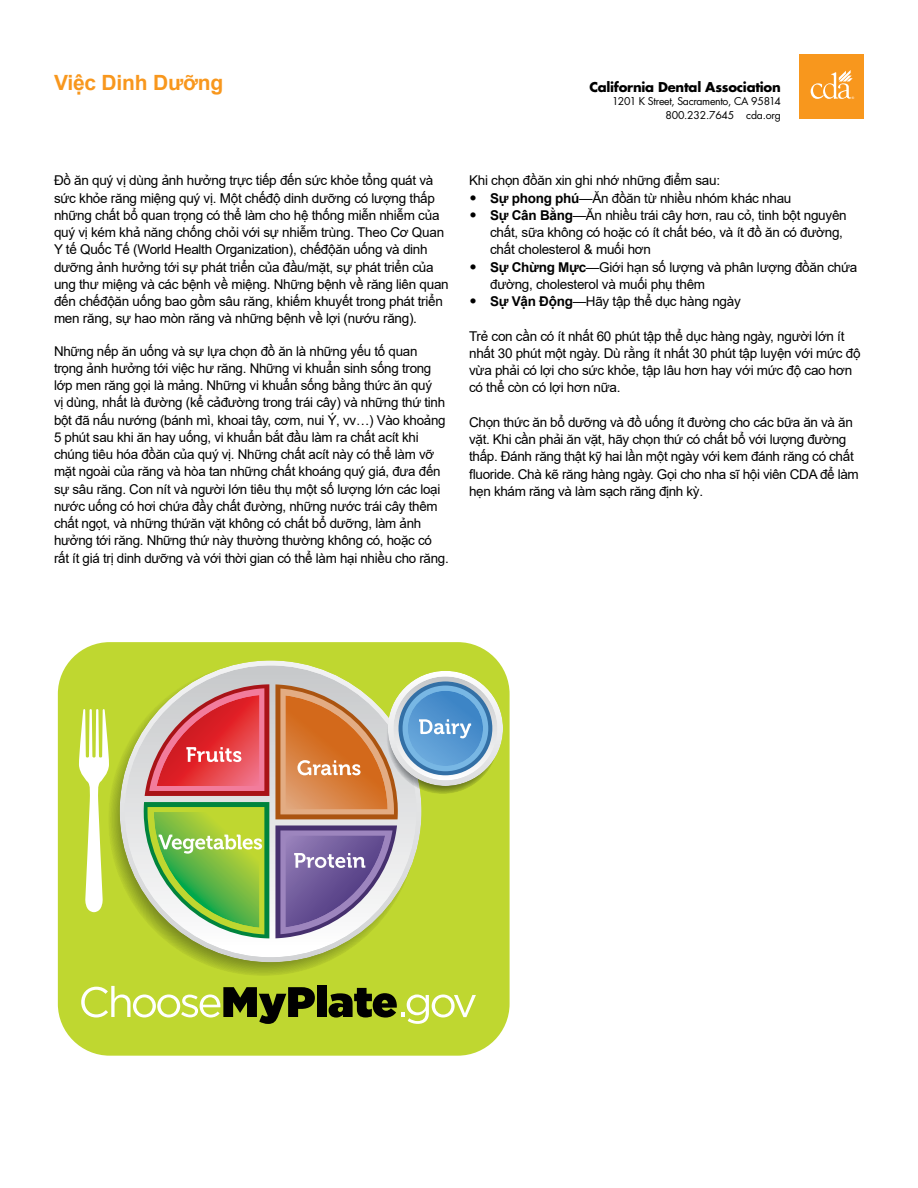
<style>
.page{position:relative;width:918px;height:1188px;background:#fff}
.page>*{position:absolute;margin:0;border:0;box-sizing:border-box;transform-origin:0 0}
.t1{font:700 21px "Arial";letter-spacing:-.01em;color:#f8971d}
.t2{font:13.5px/17.2px "Arial";letter-spacing:-.02em;color:#000}
.t3{font:700 13.2px "Futura Std";letter-spacing:-.02em;color:#000}
.t4{font:10.5px/13.5px "Futura Std";letter-spacing:-.03em;color:#000;text-align:right}
.t5{font:3.3px "Arial";color:#fff}
.s1{font-family:"Futura Std"}
.s2{font-weight:700}
</style>
<div class="page">
<div style="left:799px;top:54px;width:65px;height:65px;background:#f8971d"></div>
<svg style="left:811px;top:70px;width:42px;height:29px"></svg>
<div style="left:57px;top:642px;width:453px;height:414px;background:#bfd730"></div>
<svg style="left:108px;top:663px;width:310px;height:313px;fill:#bfd730"></svg>
<svg style="left:120px;top:660px;width:302px;height:302px"></svg>
<svg style="left:125px;top:665px;width:292px;height:292px"></svg>
<svg style="left:79px;top:709px;width:30px;height:203px"></svg>
<svg style="left:388px;top:671px;width:115px;height:115px"></svg>
<svg style="left:81px;top:986px;width:234px;height:38px"></svg>
<div style="left:317px;top:986px;width:10px;height:31px;background:#000"></div>
<svg style="left:329px;top:988px;width:147px;height:36px"></svg>
<svg style="left:275px;top:680px;width:224px;height:139px"></svg>
<svg style="left:145px;top:684px;width:124px;height:112px"></svg>
<svg style="left:144px;top:802px;width:125px;height:136px"></svg>
<svg style="left:275px;top:825px;width:122px;height:113px"></svg>
<h1 class="t1" style="left:54px;top:68px;width:171px">Việc Dinh Dưỡng</h1>
<p class="t2" style="left:54px;top:172px;width:396px">Đồ ăn quý vị dùng ảnh hưởng trực tiếp đến sức khỏe tổng quát và sức khỏe răng miệng quý vị. Một chếđộ dinh dưỡng có lượng thấp những chất bổ quan trọng có thể làm cho hệ thống miễn nhiễm của quý vị kém khả năng chống chỏi với sự nhiễm trùng. Theo Cơ Quan Y tế Quốc Tế (World Health Organization), chếđộăn uống và dinh dưỡng ảnh hưởng tới sự phát triển của đầu/mặt, sự phát triển của ung thư miệng và các bệnh về miệng. Những bệnh về răng liên quan đến chếđộăn uống bao gồm sâu răng, khiếm khuyết trong phát triển men răng, sự hao mòn răng và những bệnh về lợi (nướu răng).</p>
<p class="t2" style="left:54px;top:342px;width:396px">Những nếp ăn uống và sự lựa chọn đồ ăn là những yếu tố quan trọng ảnh hưởng tới việc hư răng. Những vi khuẩn sinh sống trong lớp men răng gọi là mảng. Những vi khuẩn sống bằng thức ăn quý<br>vị dùng, nhất là đường (kể cảđường trong trái cây) và những thứ tinh bột đã nấu nướng (bánh mì, khoai tây, cơm, nui Ý, vv…) Vào khoảng 5 phút sau khi ăn hay uống, vi khuẩn bắt đầu làm ra chất acít khi chúng tiêu hóa đồăn của quý vị. Những chất acít này có thể làm vỡ mặt ngoài của răng và hòa tan những chất khoáng quý giá, đưa đến sự sâu răng. Con nít và người lớn tiêu thụ một số lượng lớn các loại nước uống có hơi chứa đầy chất đường, những nước trái cây thêm chất ngọt, và những thứăn vặt không có chất bổ dưỡng, làm ảnh hưởng tới răng. Những thứ này thường thường không có, hoặc có rất ít giá trị dinh dưỡng và với thời gian có thể làm hại nhiều cho răng.</p>
<p class="t3" style="left:589px;top:80px;width:193px">California Dental Association</p>
<p class="t4" style="left:612px;top:96px;width:170px">1201 K Street, Sacramento, CA 95814<br>800.232.7645 cda.org</p>
<p class="t5" style="left:852px;top:96px;width:4px">®</p>
<p class="t2" style="left:469px;top:172px;width:252px">Khi chọn đồăn xin ghi nhớ những điểm sau:</p>
<p class="t2" style="left:469px;top:189px;width:324px"><span class="s1">•</span> <span class="s2">Sự phong phú</span>—Ăn đồăn từ nhiều nhóm khác nhau</p>
<p class="t2" style="left:490px;top:206px;width:358px;text-indent:-21px"><span class="s1">•</span> <span class="s2">Sự Cân Bằng</span>—Ăn nhiều trái cây hơn, rau cỏ, tinh bột nguyên chất, sữa không có hoặc có ít chất béo, và ít đồ ăn có đường, chất cholesterol &amp; muối hơn</p>
<p class="t2" style="left:490px;top:258px;width:369px;text-indent:-21px"><span class="s1">•</span> <span class="s2">Sự Chừng Mực</span>—Giới hạn số lượng và phân lượng đồăn chứa đường, cholesterol và muối phụ thêm</p>
<p class="t2" style="left:469px;top:293px;width:273px"><span class="s1">•</span> <span class="s2">Sự Vận Động</span>—Hãy tập thể dục hàng ngày</p>
<p class="t2" style="left:469px;top:327px;width:393px">Trẻ con cần có ít nhất 60 phút tập thể dục hàng ngày, người lớn ít nhất 30 phút một ngày. Dù rằng ít nhất 30 phút tập luyện với mức độ vừa phải có lợi cho sức khỏe, tập lâu hơn hay với mức độ cao hơn có thể còn có lợi hơn nữa.</p>
<p class="t2" style="left:469px;top:413px;width:391px">Chọn thức ăn bổ dưỡng và đồ uống ít đường cho các bữa ăn và ăn vặt. Khi cần phải ăn vặt, hãy chọn thứ có chất bổ với lượng đường thấp. Đánh răng thật kỹ hai lần một ngày với kem đánh răng có chất fluoride. Chà kẽ răng hàng ngày. Gọi cho nha sĩ hội viên CDA để làm hẹn khám răng và làm sạch răng định kỳ.</p>
</div>
